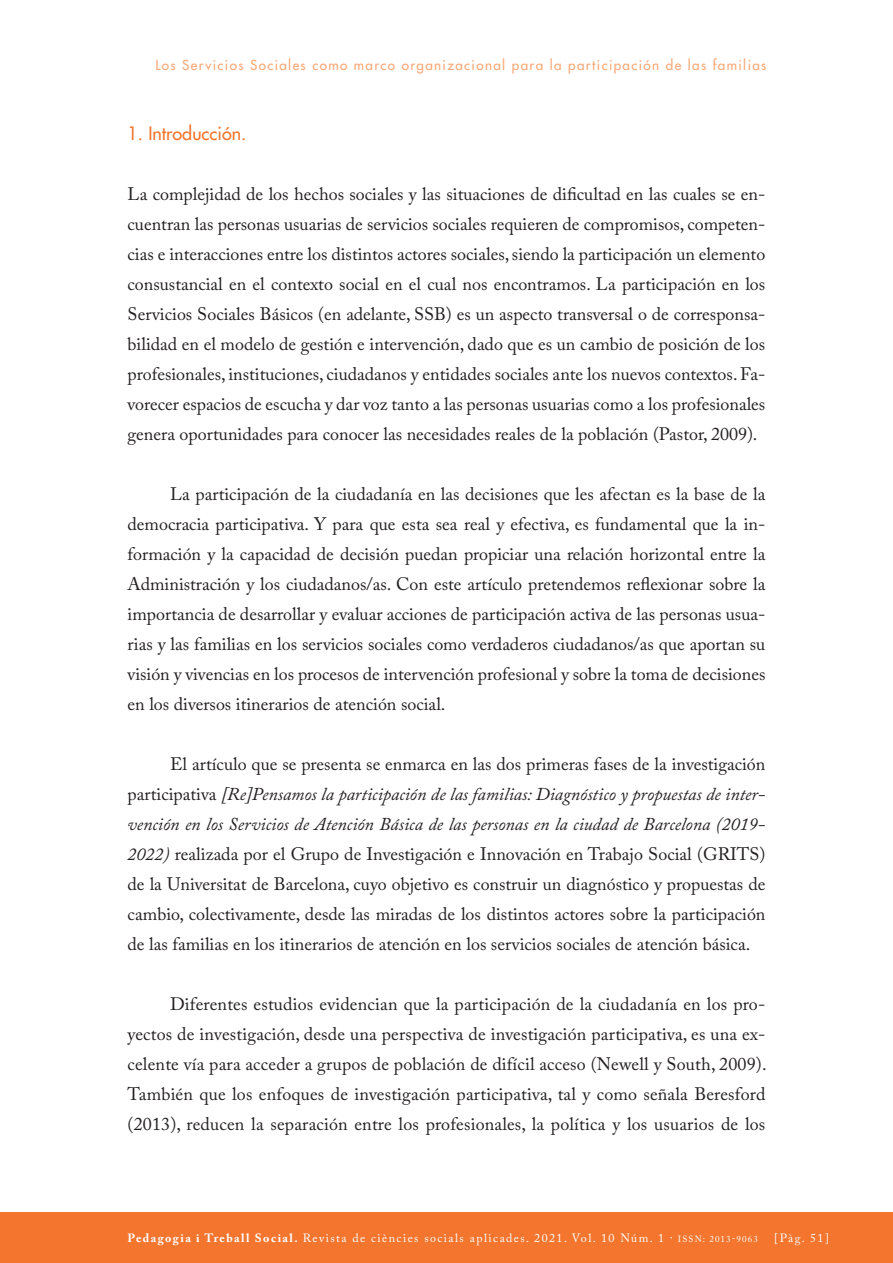
<style>
.page{position:relative;width:893px;height:1263px;background:#fff}
.page>*{position:absolute;margin:0;border:0;box-sizing:border-box;transform-origin:0 0}
.TEXT_COMU{font:18px/30px "Adobe Caslon Pro";color:#231f20;text-align:justify}
.INTERTITOLS{font:18px "Futura";color:#f3752e}
.CAPÇALERA_DRETA{font:13.5px "Futura";letter-spacing:.1em;color:#f8a877}
.t1{font:12px "Adobe Caslon Pro";letter-spacing:.12em;color:#fff}
.s1{font-style:italic}
.s2{font-weight:700}
.s3{font-size:9px}
</style>
<div class="page">
<div style="left:0;top:1212px;width:893px;height:51px;background:#f3752e"></div>
<p class="CAPÇALERA_DRETA" style="left:155px;top:57px;width:613px">Los Servicios Sociales como marco organizacional para la participación de las familias</p>
<p class="INTERTITOLS" style="left:128px;top:122px;width:120px">1. Introducción.</p>
<p class="TEXT_COMU" style="left:128px;top:179px;width:639px">La complejidad de los hechos sociales y las situaciones de dificultad en las cuales se en&shy;cuentran las personas usuarias de servicios sociales requieren de compromisos, competen&shy;cias e interacciones entre los distintos actores sociales, siendo la participación un elemento consustancial en el contexto social en el cual nos encontramos. La participación en los Servicios Sociales Básicos (en adelante, SSB) es un aspecto transversal o de corresponsa&shy;bilidad en el modelo de gestión e intervención, dado que es un cambio de posición de los profesionales, instituciones, ciudadanos y entidades sociales ante los nuevos contextos. Fa&shy;vorecer espacios de escucha y dar voz tanto a las personas usuarias como a los profesionales genera oportunidades para conocer las necesidades reales de la población (Pastor, 2009).</p>
<p class="TEXT_COMU" style="left:128px;top:479px;width:639px;text-indent:43px">La participación de la ciudadanía en las decisiones que les afectan es la base de la democracia participativa. Y para que esta sea real y efectiva, es fundamental que la in&shy;formación y la capacidad de decisión puedan propiciar una relación horizontal entre la Administración y los ciudadanos/as. Con este artículo pretendemos reflexionar sobre la importancia de desarrollar y evaluar acciones de participación activa de las personas usua&shy;rias y las familias en los servicios sociales como verdaderos ciudadanos/as que aportan su visión y vivencias en los procesos de intervención profesional y sobre la toma de decisiones en los diversos itinerarios de atención social.</p>
<p class="TEXT_COMU" style="left:128px;top:749px;width:639px;text-indent:43px">El artículo que se presenta se enmarca en las dos primeras fases de la investigación participativa <span class="s1">[Re]Pensamos la participación de las familias: Diagnóstico y propuestas de inter&shy;vención en los Servicios de Atención Básica de las personas en la ciudad de Barcelona (2019- 2022)</span> realizada por el Grupo de Investigación e Innovación en Trabajo Social (GRITS) de la Universitat de Barcelona, cuyo objetivo es construir un diagnóstico y propuestas de cambio, colectivamente, desde las miradas de los distintos actores sobre la participación de las familias en los itinerarios de atención en los servicios sociales de atención básica.</p>
<p class="TEXT_COMU" style="left:128px;top:989px;width:640px;text-indent:43px">Diferentes estudios evidencian que la participación de la ciudadanía en los pro&shy;yectos de investigación, desde una perspectiva de investigación participativa, es una ex&shy;celente vía para acceder a grupos de población de difícil acceso (Newell y South, 2009).<br>También que los enfoques de investigación participativa, tal y como señala Beresford (2013), reducen la separación entre los profesionales, la política y los usuarios de los</p>
<p class="t1" style="left:128px;top:1231px;width:632px"><span class="s2">Pedagogia i Treball Social.</span> Revista de ciències socials aplicades. 2021. Vol. 10 Núm. 1 · <span class="s3">ISSN: 2013-9063</span></p>
<p class="t1" style="left:774px;top:1231px;width:56px">[Pàg. 51]</p>
</div>
